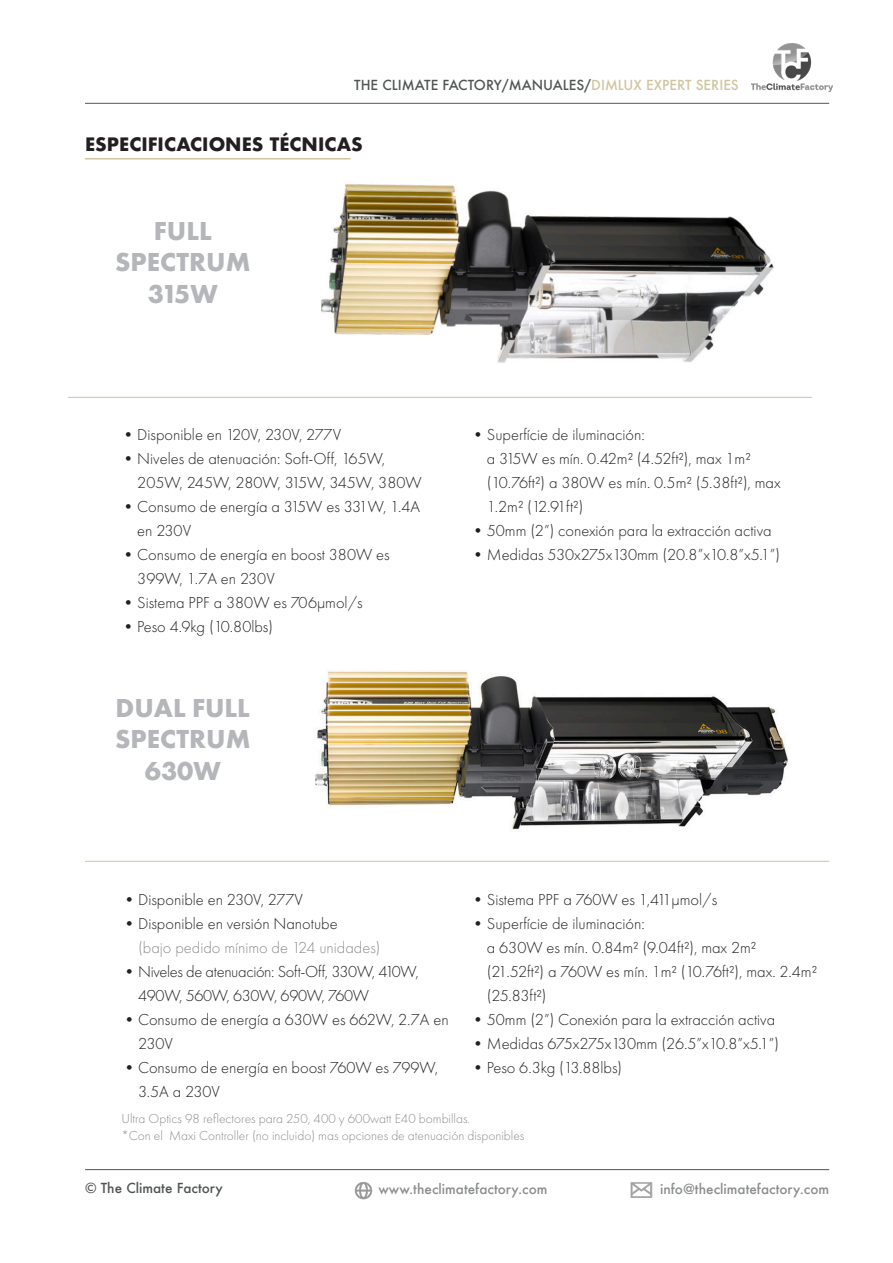
<style>
.page{position:relative;width:893px;height:1263px;background:#fff}
.page>*{position:absolute;margin:0;border:0;box-sizing:border-box;transform-origin:0 0}
.t1{font:700 27px/31.5px "Futura PT";color:#b5b6b9;text-align:center}
.t2{font:700 18px "Futura";color:#231f20}
.t3{font:300 16.5px/24px "Futura PT";color:#231f20}
.t4{font:300 16.5px/24px "Futura PT";letter-spacing:-.02em;color:#231f20}
.t5{font:300 16.5px/24px "Futura PT";color:#8b8d8f}
.t6{font:300 13.5px "Futura PT";color:#8b8d8f}
.t7{font:500 13.5px "Futura";color:#515455}
.t8{font:500 13.5px "Futura";color:#8b8d8f}
.s1{color:#d0c5a0}
.s2{color:#231f20}
</style>
<div class="page">
<img style="left:752px;top:44px;width:80px;height:48px">
<hr style="left:85px;top:103px;width:744px;height:1px;background:#515455">
<hr style="left:85px;top:1169px;width:744px;height:1px;background:#515455">
<img style="left:355px;top:1181px;width:18px;height:18px">
<img style="left:631px;top:1182px;width:21px;height:16px">
<img style="left:292px;top:158px;width:516px;height:239px">
<hr style="left:85px;top:158px;width:265px;height:1px;background:#d0c5a0">
<hr style="left:68px;top:397px;width:744px;height:1px;background:#d0c5a0">
<img style="left:297px;top:671px;width:515px;height:190px">
<hr style="left:85px;top:861px;width:744px;height:1px;background:#d0c5a0">
<p class="t7" style="left:354px;top:76px;width:386px">THE CLIMATE FACTORY/MANUALES/<span class="s1">DIMLUX EXPERT SERIES</span></p>
<p class="t2" style="left:85px;top:131px;width:279px">ESPECIFICACIONES TÉCNICAS</p>
<p class="t1" style="left:154px;top:214px;width:59px">FULL</p>
<p class="t1" style="left:115px;top:246px;width:137px">SPECTRUM<br>315W</p>
<p class="t3" style="left:120px;top:423px;width:222px">•Disponible en 120V, 230V, 277V</p>
<p class="t3" style="left:137px;top:447px;width:286px;text-indent:-17px">•Niveles de atenuación: Soft-Off, 165W,<br>205W, 245W, 280W, 315W, 345W, 380W</p>
<p class="t3" style="left:137px;top:495px;width:285px;text-indent:-17px">•Consumo de energía a 315W es 331W, 1.4A en 230V</p>
<p class="t3" style="left:137px;top:543px;width:254px;text-indent:-17px">•Consumo de energía en boost 380W es<br>399W, 1.7A en 230V</p>
<p class="t3" style="left:120px;top:591px;width:244px">•Sistema PPF a 380W es 706µmol/s</p>
<p class="t3" style="left:120px;top:615px;width:154px">•Peso 4.9kg (10.80lbs)</p>
<p class="t1" style="left:116px;top:691px;width:136px">DUAL FULL</p>
<p class="t1" style="left:115px;top:723px;width:137px">SPECTRUM<br>630W</p>
<p class="t3" style="left:487px;top:423px;width:295px;text-indent:-17px">•Superfície de iluminación:<br>a 315W es mín. 0.42m² (4.52ft²), max 1m² (10.76ft²) a 380W es mín. 0.5m² (5.38ft²), max 1.2m² (12.91ft²)</p>
<p class="t3" style="left:470px;top:519px;width:303px">•50mm (2”) conexión para la extracción activa</p>
<p class="t3" style="left:470px;top:543px;width:312px">•Medidas 530x275x130mm (20.8”x10.8”x5.1”)</p>
<p class="t3" style="left:121px;top:888px;width:183px">•Disponible en 230V, 277V</p>
<p class="t5" style="left:138px;top:912px;width:244px;text-indent:-17px"><span class="s2">•Disponible en versión Nanotube<br></span>(bajo pedido mínimo de 124 unidades)</p>
<p class="t4" style="left:138px;top:960px;width:282px;text-indent:-17px">•Niveles de atenuación: Soft-Off, 330W, 410W,<br>490W, 560W, 630W, 690W, 760W</p>
<p class="t3" style="left:138px;top:1008px;width:312px;text-indent:-17px">•Consumo de energía a 630W es 662W, 2.7A en<br>230V</p>
<p class="t3" style="left:138px;top:1056px;width:301px;text-indent:-17px">•Consumo de energía en boost 760W es 799W,<br>3.5A a 230V</p>
<p class="t3" style="left:470px;top:888px;width:249px">•Sistema PPF a 760W es 1,411µmol/s</p>
<p class="t3" style="left:487px;top:912px;width:332px;text-indent:-17px">•Superfície de iluminación:<br>a 630W es mín. 0.84m² (9.04ft²), max 2m² (21.52ft²) a 760W es mín. 1m² (10.76ft²), max. 2.4m² (25.83ft²)</p>
<p class="t3" style="left:470px;top:1008px;width:307px">•50mm (2”) Conexión para la extracción activa</p>
<p class="t3" style="left:470px;top:1032px;width:311px">•Medidas 675x275x130mm (26.5”x10.8”x5.1”)</p>
<p class="t3" style="left:470px;top:1056px;width:154px">•Peso 6.3kg (13.88lbs)</p>
<p class="t6" style="left:121px;top:1111px;width:350px">Ultra Optics 98 reflectores para 250, 400 y 600watt E40 bombillas.</p>
<p class="t6" style="left:121px;top:1127px;width:404px">*Con el Maxi Controller (no incluido) mas opciones de atenuación disponibles</p>
<p class="t7" style="left:85px;top:1179px;width:139px">© The Climate Factory</p>
<p class="t8" style="left:378px;top:1180px;width:171px">www.theclimatefactory.com</p>
<p class="t8" style="left:660px;top:1180px;width:171px">info@theclimatefactory.com</p>
</div>
